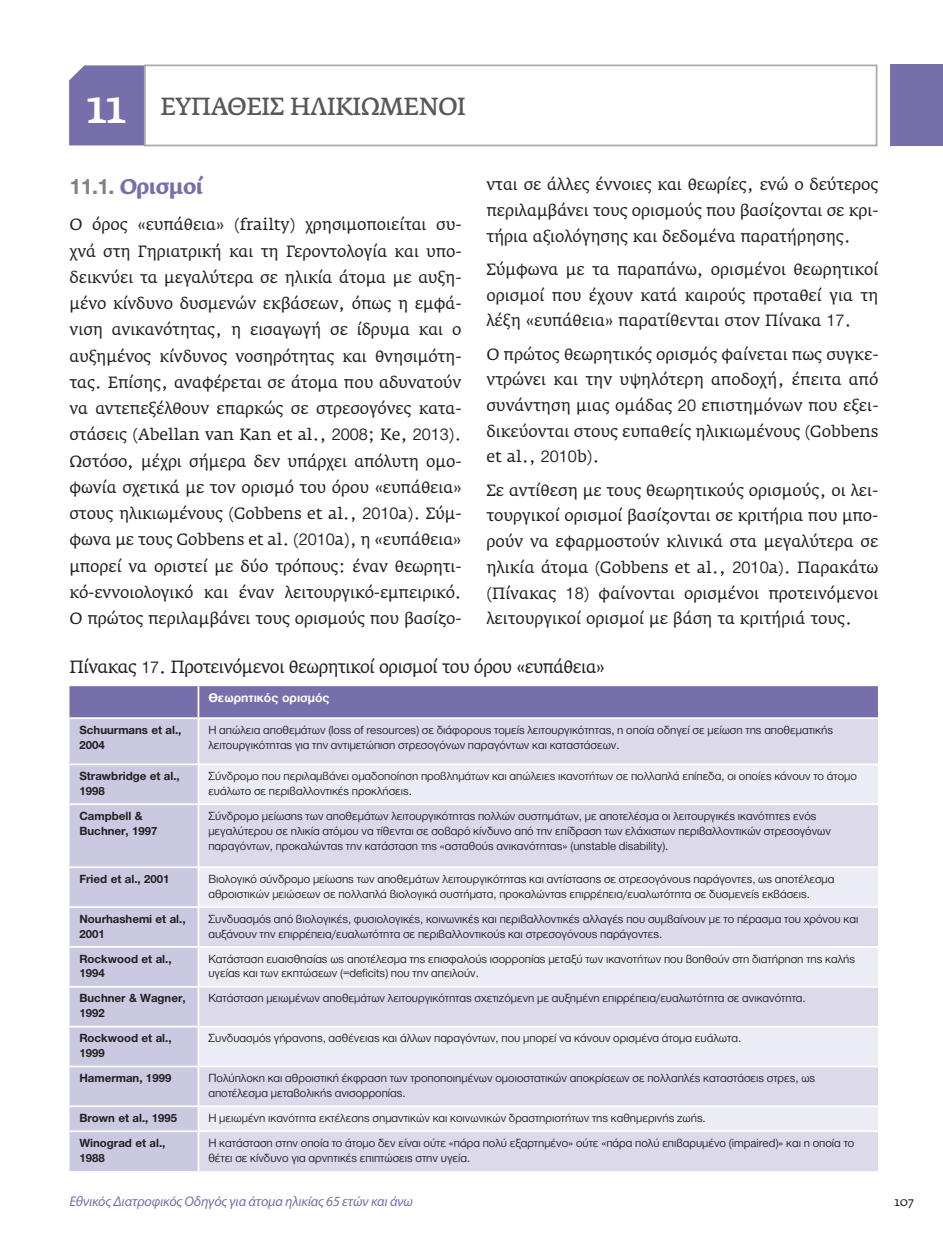
<style>
.page{position:relative;width:943px;height:1241px;background:#fff}
.page>*{position:absolute;margin:0;border:0;box-sizing:border-box;transform-origin:0 0}
.t1{font:24.5px "Fedra Serif AGR";letter-spacing:-.025em;color:#57585a}
.t2{font:700 21px "Fedra Serif AGR";letter-spacing:-.025em;color:#766fac}
.t3{font:17.5px "Fedra Serif AGR";letter-spacing:-.025em;color:#231f20}
.t4{font:16.1px/26.2px "Fedra Serif AGR";color:#231f20;text-align:justify}
.t5{font:italic 14px "Myriad Pro";letter-spacing:-.01em;color:#766fac}
.t6{font:700 13.12px "MC Neue 10";color:#fff}
.t7{font:12.25px/14.9px "MC Neue 10";color:#231f20}
.t8{font:700 12.25px/14.9px "MC Neue 10";color:#231f20}
.t9{font:12.25px "Fedra Serif AGR";color:#231f20}
.s1{font-size:45.5px;color:#fff}
.s2{font-family:"MC Neue 10";font-size:22.75px;color:#808285}
.s3{font-family:"MC Neue 10";font-size:17.5px}
.s4{font-family:"MC Neue 10"}
</style>
<div class="page">
<div style="left:890px;top:64px;width:53px;height:82px;background:#766fac"></div>
<div style="left:69px;top:65px;width:75px;height:80px;background:#766fac"></div>
<div style="left:144px;top:64px;width:733px;height:82px;border:2px solid #a8a9ad"></div>
<div style="left:69px;top:686px;width:809px;height:31px;background:#766fac"></div>
<div style="left:69px;top:719px;width:128px;height:451px;background:#cbc8e1"></div>
<div style="left:199px;top:719px;width:679px;height:451px;background:#dbd9ea"></div>
<svg style="left:199px;top:765px;width:679px;height:365px;background:#e3e2ef"></svg>
<hr style="left:197px;top:686px;width:2px;height:31px;background:#fff">
<hr style="left:69px;top:763px;width:129px;height:2px;background:#fff">
<hr style="left:198px;top:763px;width:680px;height:2px;background:#fff">
<hr style="left:69px;top:803px;width:129px;height:2px;background:#fff">
<hr style="left:198px;top:803px;width:680px;height:2px;background:#fff">
<hr style="left:69px;top:866px;width:129px;height:2px;background:#fff">
<hr style="left:198px;top:866px;width:680px;height:2px;background:#fff">
<hr style="left:69px;top:906px;width:129px;height:1px;background:#fff">
<hr style="left:198px;top:906px;width:680px;height:1px;background:#fff">
<hr style="left:69px;top:945px;width:129px;height:2px;background:#fff">
<hr style="left:198px;top:945px;width:680px;height:2px;background:#fff">
<hr style="left:69px;top:985px;width:129px;height:2px;background:#fff">
<hr style="left:198px;top:985px;width:680px;height:2px;background:#fff">
<hr style="left:69px;top:1025px;width:129px;height:2px;background:#fff">
<hr style="left:198px;top:1025px;width:680px;height:2px;background:#fff">
<hr style="left:69px;top:1065px;width:129px;height:2px;background:#fff">
<hr style="left:198px;top:1065px;width:680px;height:2px;background:#fff">
<hr style="left:69px;top:1105px;width:129px;height:1px;background:#fff">
<hr style="left:198px;top:1105px;width:680px;height:1px;background:#fff">
<hr style="left:69px;top:1130px;width:129px;height:1px;background:#fff">
<hr style="left:198px;top:1130px;width:680px;height:1px;background:#fff">
<h1 class="t1" style="left:86px;top:93px;width:381px"><span class="s1">11</span> ΕΥΠ ΑΘΕΙΣ ΗΛΙΚΙΩΜΕΝΟΙ</h1>
<h2 class="t2" style="left:69px;top:174px;width:135px"><span class="s2">11.1.</span> Ορισμοί</h2>
<p class="t4" style="left:69px;top:212px;width:393px">Ο όρος «ευπάθεια» (frailty) χρησιμοποιείται συ&shy;χνά στη Γηριατρική και τη Γεροντολογία και υπο&shy;δεικνύει τα μεγαλύτερα σε ηλικία άτομα με αυξη&shy;μένο κίνδυνο δυσμενών εκβάσεων, όπως η εμφά&shy;νιση ανικανότητας, η εισαγωγή σε ίδρυμα και ο αυξημένος κίνδυνος νοσηρότητας και θνησιμότη&shy;τας. Επίσης, αναφέρεται σε άτομα που αδυνατούν να αντεπεξέλθουν επαρκώς σε στρεσογόνες κατα&shy;στάσεις (Abellan van Kan et al., <span class="s3">2008</span>; Ke, <span class="s3">2013</span>).<br>Ωστόσο, μέχρι σήμερα δεν υπάρχει απόλυτη ομο&shy;φωνία σχετικά με τον ορισμό του όρου «ευπάθεια» στους ηλικιωμένους (Gobbens et al., <span class="s3">2010</span>a). Σύμ&shy;φωνα με τους Gobbens et al. (<span class="s3">2010</span>a), η «ευπάθεια» μπορεί να οριστεί με δύο τρόπους: έναν θεωρητι&shy;κό-εννοιολογικό και έναν λειτουργικό-εμπειρικό.<br>Ο πρώτος περιλαμβάνει τους ορισμούς που βασίζο-</p>
<h3 class="t4" style="left:486px;top:173px;width:393px;line-height:25.7px">νται σε άλλες έννοιες και θεωρίες, ενώ ο δεύτερος περιλαμβάνει τους ορισμούς που βασίζονται σε κρι&shy;τήρια αξιολόγησης και δεδομένα παρατήρησης.</h3>
<h3 class="t4" style="left:486px;top:257px;width:393px;line-height:25.7px">Σύμφωνα με τα παραπάνω, ορισμένοι θεωρητικοί ορισμοί που έχουν κατά καιρούς προταθεί για τη λέξη «ευπάθεια» παρατίθενται στον Πίνακα <span class="s3">17</span>.</h3>
<h3 class="t4" style="left:486px;top:342px;width:393px;line-height:25.7px">Ο πρώτος θεωρητικός ορισμός φαίνεται πως συγκε&shy;ντρώνει και την υψηλότερη αποδοχή, έπειτα από συνάντηση μιας ομάδας <span class="s3">20</span> επιστημόνων που εξει&shy;δικεύονται στους ευπαθείς ηλικιωμένους (Gobbens et al., <span class="s3">2010</span>b).</h3>
<p class="t4" style="left:486px;top:478px;width:393px;line-height:25.7px">Σε αντίθεση με τους θεωρητικούς ορισμούς, οι λει&shy;τουργικοί ορισμοί βασίζονται σε κριτήρια που μπο&shy;ρούν να εφαρμοστούν κλινικά στα μεγαλύτερα σε ηλικία άτομα (Gobbens et al., <span class="s3">2010</span>a). Παρακάτω (Πίνακας <span class="s3">18</span>) φαίνονται ορισμένοι προτεινόμενοι λειτουργικοί ορισμοί με βάση τα κριτήριά τους.</p>
<h3 class="t3" style="left:69px;top:656px;width:537px">Πίνακας <span class="s4">17</span>. Προτεινόμενοι θεωρητικοί ορισμοί του όρου «ευπάθεια»</h3>
<p class="t6" style="left:208px;top:691px;width:123px">Θεωρητικός ορισμός</p>
<p class="t8" style="left:79px;top:722px;width:104px">Schuurmans et al.,<br>2004</p>
<p class="t7" style="left:208px;top:722px;width:626px">Η απώλεια αποθεμάτων (loss of resources) σε διάφορους τομείς λειτουργικότητας, η οποία οδηγεί σε μείωση της αποθεματικής λειτουργικότητας για την αντιμετώπιση στρεσογόνων παραγόντων και καταστάσεων.</p>
<p class="t8" style="left:79px;top:768px;width:102px">Strawbridge et al.,<br>1998</p>
<p class="t7" style="left:208px;top:768px;width:650px">Σύνδρομο που περιλαμβάνει ομαδοποίηση προβλημάτων και απώλειες ικανοτήτων σε πολλαπλά επίπεδα, οι οποίες κάνουν το άτομο ευάλωτο σε περιβαλλοντικές προκλήσεις.</p>
<p class="t8" style="left:79px;top:808px;width:80px">Campbell &amp;<br>Buchner, 1997</p>
<p class="t7" style="left:208px;top:808px;width:624px">Σύνδρομο μείωσης των αποθεμάτων λειτουργικότητας πολλών συστημάτων, με αποτελέσμα οι λειτουργικές ικανότητες ενός μεγαλύτερου σε ηλικία ατόμου να τίθενται σε σοβαρό κίνδυνο από την επίδραση των ελάχιστων περιβαλλοντικών στρεσογόνων παραγόντων, προκαλώντας την κατάσταση της «ασταθούς ανικανότητας» (unstable disability).</p>
<p class="t8" style="left:79px;top:871px;width:92px">Fried et al., 2001</p>
<p class="t7" style="left:208px;top:871px;width:627px">Βιολογικό σύνδρομο μείωσης των αποθεμάτων λειτουργικότητας και αντίστασης σε στρεσογόνους παράγοντες, ως αποτέλεσμα αθροιστικών μειώσεων σε πολλαπλά βιολογικά συστήματα, προκαλώντας επιρρέπεια/ευαλωτότητα σε δυσμενείς εκβάσεις.</p>
<p class="t8" style="left:79px;top:911px;width:108px">Nourhashemi et al.,<br>2001</p>
<p class="t7" style="left:208px;top:911px;width:651px">Συνδυασμός από βιολογικές, φυσιολογικές, κοινωνικές και περιβαλλοντικές αλλαγές που συμβαίνουν με το πέρασμα του χρόνου και αυξάνουν την επιρρέπεια/ευαλωτότητα σε περιβαλλοντικούς και στρεσογόνους παράγοντες.</p>
<p class="t8" style="left:79px;top:950px;width:94px">Rockwood et al.,<br>1994</p>
<p class="t7" style="left:208px;top:950px;width:648px">Κατάσταση ευαισθησίας ως αποτέλεσμα της επισφαλούς ισορροπίας μεταξύ των ικανοτήτων που βοηθούν στη διατήρηση της καλής υγείας και των εκπτώσεων (=deficits) που την απειλούν.</p>
<p class="t8" style="left:79px;top:990px;width:108px">Buchner &amp; Wagner,<br>1992</p>
<p class="t7" style="left:208px;top:990px;width:599px">Κατάσταση μειωμένων αποθεμάτων λειτουργικότητας σχετιζόμενη με αυξημένη επιρρέπεια/ευαλωτότητα σε ανικανότητα.</p>
<p class="t8" style="left:79px;top:1030px;width:94px">Rockwood et al.,<br>1999</p>
<p class="t7" style="left:208px;top:1030px;width:534px">Συνδυασμός γήρανσης, ασθένειας και άλλων παραγόντων, που μπορεί να κάνουν ορισμένα άτομα ευάλωτα.</p>
<p class="t8" style="left:79px;top:1070px;width:94px">Hamerman, 1999</p>
<p class="t7" style="left:208px;top:1070px;width:608px">Πολύπλοκη και αθροιστική έκφραση των τροποποιημένων ομοιοστατικών αποκρίσεων σε πολλαπλές καταστάσεις στρες, ως αποτέλεσμα μεταβολικής ανισορροπίας.</p>
<p class="t8" style="left:79px;top:1110px;width:99px">Brown et al., 1995</p>
<p class="t7" style="left:208px;top:1110px;width:499px">Η μειωμένη ικανότητα εκτέλεσης σημαντικών και κοινωνικών δραστηριοτήτων της καθημερινής ζωής.</p>
<p class="t8" style="left:79px;top:1135px;width:87px">Winograd et al.,<br>1988</p>
<p class="t7" style="left:208px;top:1135px;width:647px">Η κατάσταση στην οποία το άτομο δεν είναι ούτε «πάρα πολύ εξαρτημένο» ούτε «πάρα πολύ επιβαρυμένο (impaired)» και η οποία το θέτει σε κίνδυνο για αρνητικές επιπτώσεις στην υγεία.</p>
<p class="t5" style="left:69px;top:1192px;width:345px">Εθνικός Διατροφικός Οδηγός για άτομα ηλικίας 65 ετών και άνω</p>
<p class="t9" style="left:894px;top:1194px;width:21px">107</p>
</div>
